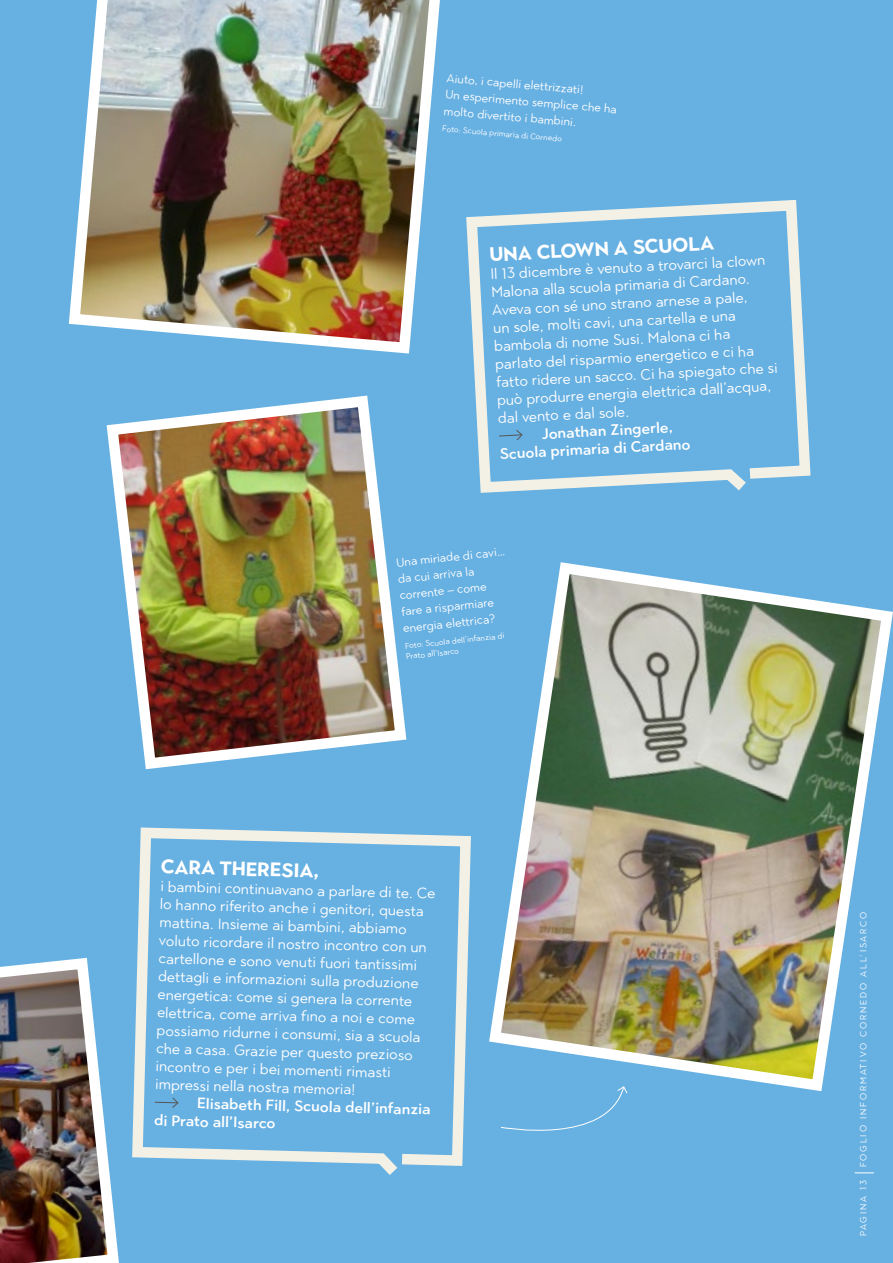
<style>
.page{position:relative;width:893px;height:1263px;background:#67b0e2}
.page>*{position:absolute;margin:0;border:0;box-sizing:border-box;transform-origin:0 0}
.t1{font:700 19.5px "Town 10 Display";color:#fff}
.t2{font:15px/18px "Town 80 Text";color:#fff}
.t3{font:500 15px/18px "Town 80 Text";color:#fff}
.t4{font:12px/16.5px "Town 80 Text";color:#fff}
.t5{font:9px "Town 80 Text";letter-spacing:.21em;color:#fff}
.t6{font:8.25px/10.5px "Town 80 Text";color:#fff}
</style>
<div class="page">
<svg style="left:466px;top:199px;width:345px;height:294px"></svg>
<svg style="left:132px;top:827px;width:339px;height:348px"></svg>
<svg style="left:154px;top:1097px;width:25px;height:11px"></svg>
<img style="left:489px;top:562px;width:404px;height:529px">
<svg style="left:500px;top:1086px;width:128px;height:45px"></svg>
<img style="left:0;top:957px;width:119px;height:306px">
<img style="left:68px;top:0;width:372px;height:354px">
<img style="left:106px;top:395px;width:301px;height:375px">
<svg style="left:855px;top:1172px;width:19px;height:1px"></svg>
<p class="t4" style="left:448px;top:69px;width:174px;rotate:5deg">Aiuto, i capelli elettrizzati!<br>Un esperimento semplice che ha molto divertito i bambini.</p>
<p class="t6" style="left:443px;top:123px;width:121px;rotate:5deg">Foto: Scuola primaria di Cornedo</p>
<h1 class="t1" style="left:489px;top:243px;width:226px;rotate:-3deg">UNA clown a scuola</h1>
<p class="t2" style="left:490px;top:265px;width:283px;rotate:-3deg">Il 13 dicembre è venuto a trovarci la clown Malona alla scuola primaria di Cardano.<br>Aveva con sé uno strano arnese a pale,<br>un sole, molti cavi, una cartella e una bambola di nome Susi. Malona ci ha parlato del risparmio energetico e ci ha fatto ridere un sacco. Ci ha spiegato che si può produrre energia elettrica dall’acqua, dal vento e dal sole.</p>
<p class="t3" style="left:498px;top:427px;width:192px;text-indent:43px;rotate:-3deg">Jonathan Zingerle,<br>Scuola primaria di Cardano</p>
<p class="t4" style="left:395px;top:554px;width:111px;rotate:-6deg">Una miriade di cavi… da cui arriva la corrente – come fare a risparmiare energia elettrica?</p>
<p class="t6" style="left:404px;top:640px;width:101px;rotate:-6deg">Foto: Scuola dell’infanzia di<br>Prato all’Isarco</p>
<h1 class="t1" style="left:161px;top:855px;width:160px;rotate:2deg">Cara Theresia,</h1>
<p class="t2" style="left:161px;top:876px;width:276px;rotate:2deg">i bambini continuavano a parlare di te. Ce lo hanno riferito anche i genitori, questa mattina. Insieme ai bambini, abbiamo voluto ricordare il nostro incontro con un cartellone e sono venuti fuori tantissimi dettagli e informazioni sulla produzione energetica: come si genera la corrente elettrica, come arriva fi no a noi e come possiamo ridurne i consumi, sia a scuola che a casa. Grazie per questo prezioso incontro e per i bei momenti rimasti impressi nella nostra memoria!</p>
<p class="t3" style="left:155px;top:1091px;width:277px;line-height:18.8px;text-indent:42px;rotate:2deg">Elisabeth Fill, Scuola dell’infanzia di Prato all’Isarco</p>
<p class="t5" style="left:858px;top:1167px;width:257px;rotate:-90deg">FOGLIO INFORMATIVO CORNEDO ALL’ISARCO</p>
<p class="t5" style="left:858px;top:1236px;width:57px;rotate:-90deg">PAGINA 13</p>
</div>
